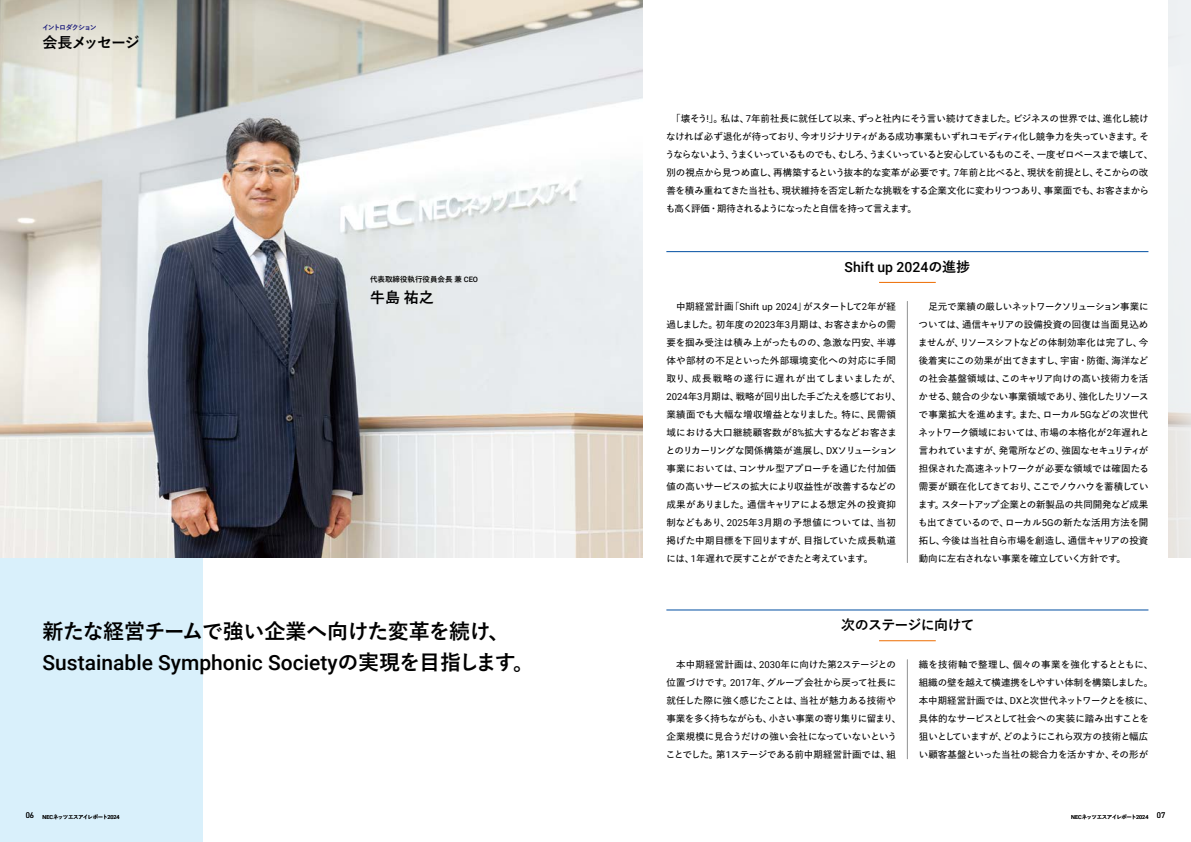
<style>
.page{position:relative;width:1191px;height:842px;background:#fff}
.page>*{position:absolute;margin:0;border:0;box-sizing:border-box;transform-origin:0 0}
.t1{font:500 21px "Roboto";color:#000}
.t2{font:700 21px "Yu Go Pr 6 N";letter-spacing:-.03em;color:#000}
.t3{font:700 15px "Yu Go Pr 6 N";letter-spacing:-.075em;color:#000}
.t4{font:700 15px "Yu Go Pr 6 N";letter-spacing:-.045em;color:#000}
.t5{font:500 14px "Roboto";color:#000}
.t6{font:700 14px "Yu Go Pr 6 N";letter-spacing:-.05em;color:#000}
.t7{font:600 9.5px/18px "Yu Go Pr 6 N";letter-spacing:-.025em;color:#000}
.t8{font:600 9.5px/18px "Yu Go Pr 6 N";color:#000}
.t9{font:600 9.5px/18px "Yu Go Pr 6 N";letter-spacing:-.055em;color:#000}
.t10{font:700 7.5px "Yu Go Pr 6 N";color:#000}
.t11{font:700 7px "Yu Go Pr 6 N";letter-spacing:-.165em;color:#19197a}
.t12{font:600 5.5px "Yu Go Pr 6 N";letter-spacing:-.1em;color:#000}
.s1{font-family:"Roboto";font-weight:500}
.s2{font-family:"Yu Go Pr 6 N";font-weight:700}
.s3{font-family:"Roboto";font-weight:400}
.s4{font-family:"DIN Pro";font-weight:400;font-size:8px}
</style>
<div class="page">
<div style="left:0;top:0;width:203px;height:842px;background:#d9f0fb"></div>
<img style="left:0;top:0;width:642px;height:557px">
<hr style="left:666px;top:251px;width:482px;height:1px;background:#004ea2">
<hr style="left:879px;top:282px;width:56px;height:1px;background:#ed6c00">
<hr style="left:907px;top:301px;width:1px;height:262px;background:#9fa0a0">
<hr style="left:666px;top:609px;width:482px;height:1px;background:#004ea2">
<hr style="left:879px;top:640px;width:56px;height:1px;background:#ed6c00">
<hr style="left:907px;top:659px;width:1px;height:100px;background:#9fa0a0">
<p class="t11" style="left:42px;top:23px;width:56px">イントロダクション</p>
<h2 class="t3" style="left:43px;top:34px;width:99px">会長メッセージ</h2>
<p class="t10" style="left:370px;top:275px;width:110px">代表取締役執行役員会長兼 <span class="s1">CEO</span></p>
<h2 class="t4" style="left:370px;top:289px;width:65px">牛島祐之</h2>
<h1 class="t2" style="left:43px;top:620px;width:468px">新たな経営チームで強い企業へ向けた変革を続け、</h1>
<h1 class="t1" style="left:43px;top:648px;width:493px">Sustainable Symphonic Society<span class="s2">の実現を目指します。</span></h1>
<p class="t9" style="left:665px;top:108px;width:489px">　「壊そう<span class="s3">!</span>」。私は、<span class="s3">7</span>年前社長に就任して以来、ずっと社内にそう言い続けてきました。ビジネスの世界では、進化し続けなければ必ず退化が待っており、今オリジナリティがある成功事業もいずれコモディティ化し競争力を失っていきます。そうならないよう、うまくいっているものでも、むしろ、うまくいっていると安心しているものこそ、一度ゼロベースまで壊して、別の視点から見つめ直し、再構築するという抜本的な変革が必要です。<span class="s3">7</span>年前と比べると、現状を前提とし、そこからの改善を積み重ねてきた当社も、現状維持を否定し新たな挑戦をする企業文化に変わりつつあり、事業面でも、お客さまからも高く評価・期待されるようになったと自信を持って言えます。</p>
<h3 class="t5" style="left:844px;top:257px;width:127px">Shift up 2024<span class="s2">の進捗</span></h3>
<p class="t8" style="left:665px;top:296px;width:237px">　中期経営計画「<span class="s3">Shift up 2024</span>」がスタートして<span class="s3">2</span>年が経過しました。初年度の<span class="s3">2023</span>年<span class="s3">3</span>月期は、お客さまからの需要を掴み受注は積み上がったものの、急激な円安、半導体や部材の不足といった外部環境変化への対応に手間取り、成長戦略の遂行に遅れが出てしまいましたが、<br><span class="s3">2024</span>年<span class="s3">3</span>月期は、戦略が回り出した手ごたえを感じており、業績面でも大幅な増収増益となりました。特に、民需領域における大口継続顧客数が<span class="s3">8%</span>拡大するなどお客さまとのリカーリングな関係構築が進展し、<span class="s3">DX</span>ソリューション事業においては、コンサル型アプローチを通じた付加価値の高いサービスの拡大により収益性が改善するなどの成果がありました。通信キャリアによる想定外の投資抑制などもあり、<span class="s3">2025</span>年<span class="s3">3</span>月期の予想値については、当初掲げた中期目標を下回りますが、目指していた成長軌道には、<span class="s3">1</span>年遅れで戻すことができたと考えています。</p>
<p class="t7" style="left:918px;top:296px;width:233px">　足元で業績の厳しいネットワークソリューション事業については、通信キャリアの設備投資の回復は当面見込めませんが、リソースシフトなどの体制効率化は完了し、今後着実にこの効果が出てきますし、宇宙・防衛、海洋などの社会基盤領域は、このキャリア向けの高い技術力を活かせる、競合の少ない事業領域であり、強化したリソースで事業拡大を進めます。また、ローカル<span class="s3">5G</span>などの次世代ネットワーク領域においては、市場の本格化が<span class="s3">2</span>年遅れと言われていますが、発電所などの、強固なセキュリティが担保された高速ネットワークが必要な領域では確固たる需要が顕在化してきており、ここでノウハウを蓄積しています。スタートアップ企業との新製品の共同開発など成果も出てきているので、ローカル<span class="s3">5G</span>の新たな活用方法を開拓し、今後は当社自ら市場を創造し、通信キャリアの投資動向に左右されない事業を確立していく方針です。</p>
<h3 class="t6" style="left:841px;top:617px;width:135px">次のステージに向けて</h3>
<p class="t7" style="left:666px;top:654px;width:237px">　本中期経営計画は、<span class="s3">2030</span>年に向けた第<span class="s3">2</span>ステージとの位置づけです。<span class="s3">2017</span>年、グループ会社から戻って社長に就任した際に強く感じたことは、当社が魅力ある技術や事業を多く持ちながらも、小さい事業の寄り集りに留まり、企業規模に見合うだけの強い会社になっていないということでした。第<span class="s3">1</span>ステージである前中期経営計画では、組</p>
<p class="t7" style="left:918px;top:654px;width:236px">織を技術軸で整理し、個々の事業を強化するとともに、組織の壁を越えて横連携をしやすい体制を構築しました。本中期経営計画では、<span class="s3">DX</span>と次世代ネットワークとを核に、具体的なサービスとして社会への実装に踏み出すことを狙いとしていますが、どのようにこれら双方の技術と幅広い顧客基盤といった当社の総合力を活かすか、その形が</p>
<p class="t12" style="left:26px;top:811px;width:96px"><span class="s4">06</span> <span class="s3">NEC</span>ネッツエスアイレポート<span class="s3">2024</span></p>
<p class="t12" style="left:1071px;top:811px;width:96px"><span class="s3">NEC</span>ネッツエスアイレポート<span class="s3">2024</span> <span class="s4">07</span></p>
</div>
